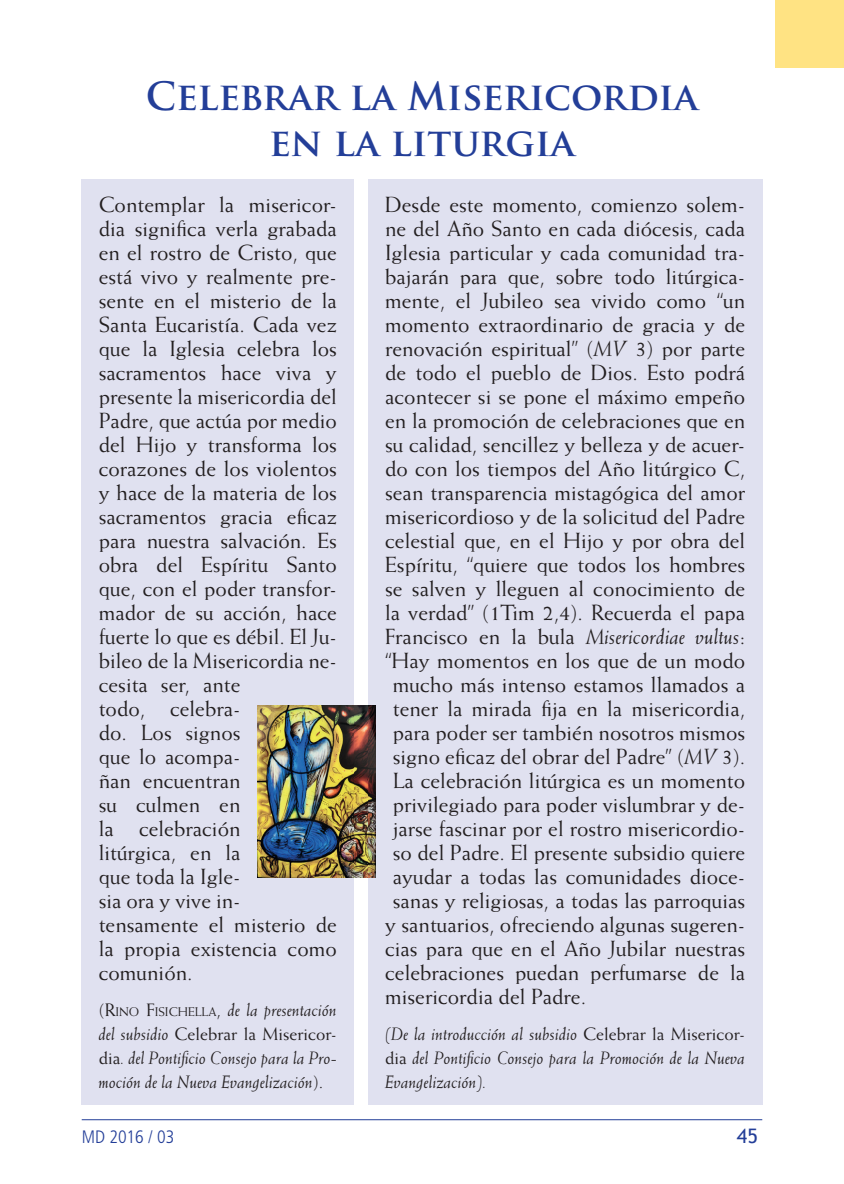
<style>
.page{position:relative;width:844px;height:1184px;background:#fff}
.page>*{position:absolute;margin:0;border:0;box-sizing:border-box;transform-origin:0 0}
.t1{font:700 38px/45.6px "Trajan Pro";color:#233e98;text-align:center}
.t2{font:22px/24px "Weiss Std";color:#231f20}
.t3{font:italic 22px "Weiss Std";color:#231f20}
.t4{font:20px "Trebuchet MS";color:#233e98}
.t5{font:italic 18px/24px "Weiss Std";color:#231f20;text-align:justify}
.t6{font:300 condensed 18px "Frutiger LT Std";color:#233e98}
.s1{font-style:normal}
.s2{font-style:normal;font-size:12.6px}
.s3{font-style:italic}
</style>
<div class="page">
<hr style="left:82px;top:1119px;width:680px;height:1px;background:#233e98">
<div style="left:775px;top:0;width:69px;height:67px;background:#ffe383"></div>
<div style="left:82px;top:179px;width:272px;height:926px;background:#e0e1f0"></div>
<div style="left:368px;top:179px;width:394px;height:926px;background:#e0e1f0"></div>
<img style="left:257px;top:705px;width:119px;height:172px">
<h1 class="t1" style="left:146px;top:74px;width:554px">Celebrar la Misericordia en la liturgia</h1>
<p class="t2" style="left:99px;top:192px;width:240px">Contemplar la misericor&shy;dia significa verla grabada en el rostro de Cristo, que está vivo y realmente pre&shy;sente en el misterio de la<br>Santa Eucaristía. Cada vez que la Iglesia celebra los sacramentos hace viva y presente la misericordia del<br>Padre, que actúa por medio del Hijo y transforma los corazones de los violentos y hace de la materia de los sacramentos gracia eficaz para nuestra salvación. Es obra del Espíritu Santo que, con el poder transfor&shy;mador de su acción, hace fuerte lo que es débil. El Ju&shy;bileo de la Misericordia ne&shy;cesita ser, ante<br>todo, celebra-<br>do. Los signos<br>que lo acompa-<br>ñan encuentran<br>su culmen en<br>la celebración<br>litúrgica, en la<br>que toda la Igle-<br>sia ora y vive in&shy;tensamente el misterio de la propia existencia como comunión.</p>
<p class="t5" style="left:99px;top:997px;width:240px"><span class="s1">(</span><span class="s1">R</span><span class="s2">INO</span> <span class="s1">F</span><span class="s2">ISICHELLA</span><span class="s1">,</span> de la presentación del subsidio <span class="s1">Celebrar la Misericor&shy;dia</span>. del Pontificio Consejo para la Pro&shy;moción de la Nueva Evangelización<span class="s1">).</span></p>
<p class="t2" style="left:385px;top:192px;width:362px">Desde este momento, comienzo solem-</p>
<p class="t2" style="left:385px;top:216px;width:362px">ne del Año Santo en cada diócesis, cada</p>
<p class="t2" style="left:385px;top:240px;width:361px">Iglesia particular y cada comunidad tra-</p>
<p class="t2" style="left:385px;top:264px;width:362px">bajarán para que, sobre todo litúrgica-</p>
<p class="t2" style="left:385px;top:288px;width:361px">mente, el Jubileo sea vivido como “un</p>
<p class="t2" style="left:385px;top:312px;width:362px">momento extraordinario de gracia y de</p>
<p class="t2" style="left:385px;top:336px;width:361px">renovación espiritual” (<span class="s3">MV</span> 3) por parte</p>
<p class="t2" style="left:385px;top:360px;width:362px">de todo el pueblo de Dios. Esto podrá</p>
<p class="t2" style="left:385px;top:384px;width:361px">acontecer si se pone el máximo empeño</p>
<p class="t2" style="left:385px;top:408px;width:361px">en la promoción de celebraciones que en</p>
<p class="t2" style="left:385px;top:432px;width:362px">su calidad, sencillez y belleza y de acuer-</p>
<p class="t2" style="left:385px;top:456px;width:361px">do con los tiempos del Año litúrgico C,</p>
<p class="t2" style="left:385px;top:480px;width:362px">sean transparencia mistagógica del amor</p>
<p class="t2" style="left:385px;top:504px;width:362px">misericordioso y de la solicitud del Padre</p>
<p class="t2" style="left:385px;top:528px;width:362px">celestial que, en el Hijo y por obra del</p>
<p class="t2" style="left:385px;top:552px;width:361px">Espíritu, “quiere que todos los hombres</p>
<p class="t2" style="left:385px;top:576px;width:362px">se salven y lleguen al conocimiento de</p>
<p class="t2" style="left:385px;top:600px;width:362px">la verdad” (1Tim 2,4). Recuerda el papa</p>
<p class="t3" style="left:385px;top:624px;width:362px"><span class="s1">Francisco en la bula</span> Misericordiae vultus<span class="s1">:</span></p>
<p class="t2" style="left:385px;top:648px;width:361px">“Hay momentos en los que de un modo</p>
<p class="t2" style="left:393px;top:672px;width:354px">mucho más intenso estamos llamados a</p>
<p class="t2" style="left:393px;top:696px;width:354px">tener la mirada fija en la misericordia,</p>
<p class="t2" style="left:393px;top:720px;width:354px">para poder ser también nosotros mismos</p>
<p class="t2" style="left:393px;top:744px;width:354px">signo eficaz del obrar del Padre” (<span class="s3">MV</span> 3).</p>
<p class="t2" style="left:393px;top:768px;width:354px">La celebración litúrgica es un momento</p>
<p class="t2" style="left:393px;top:792px;width:354px">privilegiado para poder vislumbrar y de-</p>
<p class="t2" style="left:393px;top:816px;width:354px">jarse fascinar por el rostro misericordio-</p>
<p class="t2" style="left:393px;top:840px;width:354px">so del Padre. El presente subsidio quiere</p>
<p class="t2" style="left:393px;top:864px;width:354px">ayudar a todas las comunidades dioce-</p>
<p class="t2" style="left:393px;top:888px;width:354px">sanas y religiosas, a todas las parroquias</p>
<p class="t2" style="left:385px;top:912px;width:362px">y santuarios, ofreciendo algunas sugeren-</p>
<p class="t2" style="left:385px;top:936px;width:362px">cias para que en el Año Jubilar nuestras</p>
<p class="t2" style="left:385px;top:960px;width:362px">celebraciones puedan perfumarse de la</p>
<p class="t2" style="left:385px;top:984px;width:203px">misericordia del Padre.</p>
<p class="t5" style="left:385px;top:1021px;width:362px">(De la introducción al subsidio <span class="s1">Celebrar la Misericor&shy;dia</span> del Pontificio Consejo para la Promoción de la Nueva Evangelización).</p>
<p class="t6" style="left:82px;top:1126px;width:94px">MD 2016 / 03</p>
<p class="t4" style="left:737px;top:1123px;width:22px">45</p>
</div>
